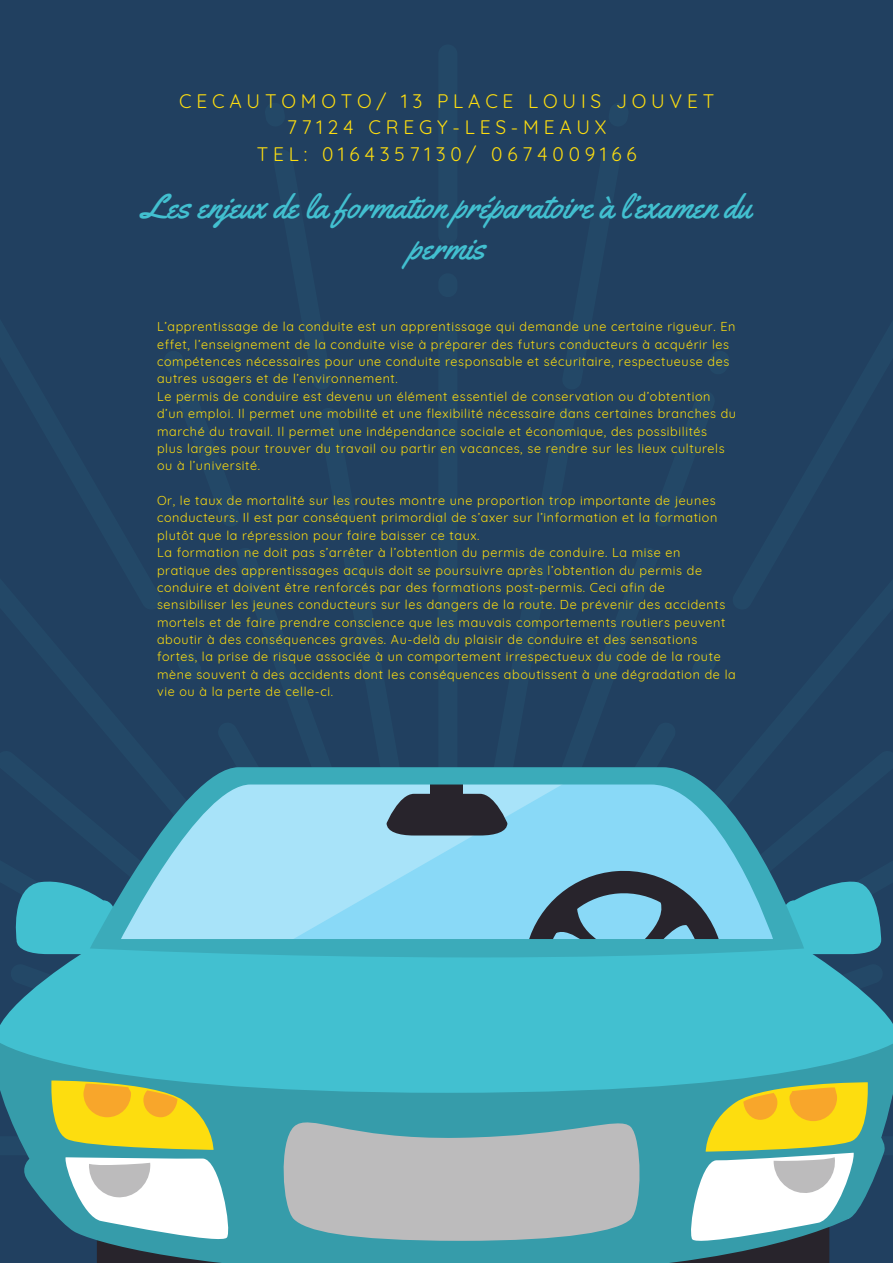
<style>
.page{position:relative;width:893px;height:1263px;background:#214060}
.page>*{position:absolute;margin:0;border:0;box-sizing:border-box;transform-origin:0 0}
.t1{font:34.12px/41px "Yellowtail";color:#42c0d0;text-align:center}
.t2{font:19.12px/26.6px "Quicksand";letter-spacing:.25em;color:#fddd0f;text-align:center}
.t3{font:12.6px/17.4px "Quicksand";letter-spacing:.05em;color:#fddd0f}
</style>
<div class="page">
<div style="left:438px;top:44px;width:19px;height:201px;background:#234867;border-radius:10px"></div>
<svg style="left:0;top:767px;width:893px;height:496px;background:#5ca9b3"></svg>
<svg style="left:278px;top:1112px;width:365px;height:129px;background:#9db4b7"></svg>
<p class="t2" style="left:179px;top:87px;width:536px">CECAUTOMOTO/ 13 PLACE LOUIS JOUVET<br>77124 CREGY-LES-MEAUX</p>
<p class="t2" style="left:257px;top:140px;width:381px">TEL: 0164357130/ 0674009166</p>
<p class="t1" style="left:142px;top:186px;width:611px">Les enjeux de la formation préparatoire à l’examen du permis</p>
<p class="t3" style="left:157px;top:318px;width:580px">L’apprentissage de la conduite est un apprentissage qui demande une certaine rigueur. En effet, l’enseignement de la conduite vise à préparer des futurs conducteurs à acquérir les compétences nécessaires pour une conduite responsable et sécuritaire, respectueuse des autres usagers et de l’environnement.</p>
<p class="t3" style="left:157px;top:387px;width:580px">Le permis de conduire est devenu un élément essentiel de conservation ou d’obtention d’un emploi. Il permet une mobilité et une flexibilité nécessaire dans certaines branches du marché du travail. Il permet une indépendance sociale et économique, des possibilités<br>plus larges pour trouver du travail ou partir en vacances, se rendre sur les lieux culturels ou à l’université.</p>
<p class="t3" style="left:157px;top:492px;width:562px">Or, le taux de mortalité sur les routes montre une proportion trop importante de jeunes conducteurs. Il est par conséquent primordial de s’axer sur l’information et la formation plutôt que la répression pour faire baisser ce taux.</p>
<p class="t3" style="left:157px;top:544px;width:580px">La formation ne doit pas s’arrêter à l’obtention du permis de conduire. La mise en pratique des apprentissages acquis doit se poursuivre après l’obtention du permis de conduire et doivent être renforcés par des formations post-permis. Ceci afin de sensibiliser les jeunes conducteurs sur les dangers de la route. De prévenir des accidents mortels et de faire prendre conscience que les mauvais comportements routiers peuvent aboutir à des conséquences graves. Au-delà du plaisir de conduire et des sensations fortes, la prise de risque associée à un comportement irrespectueux du code de la route mène souvent à des accidents dont les conséquences aboutissent à une dégradation de la vie ou à la perte de celle-ci.</p>
</div>
